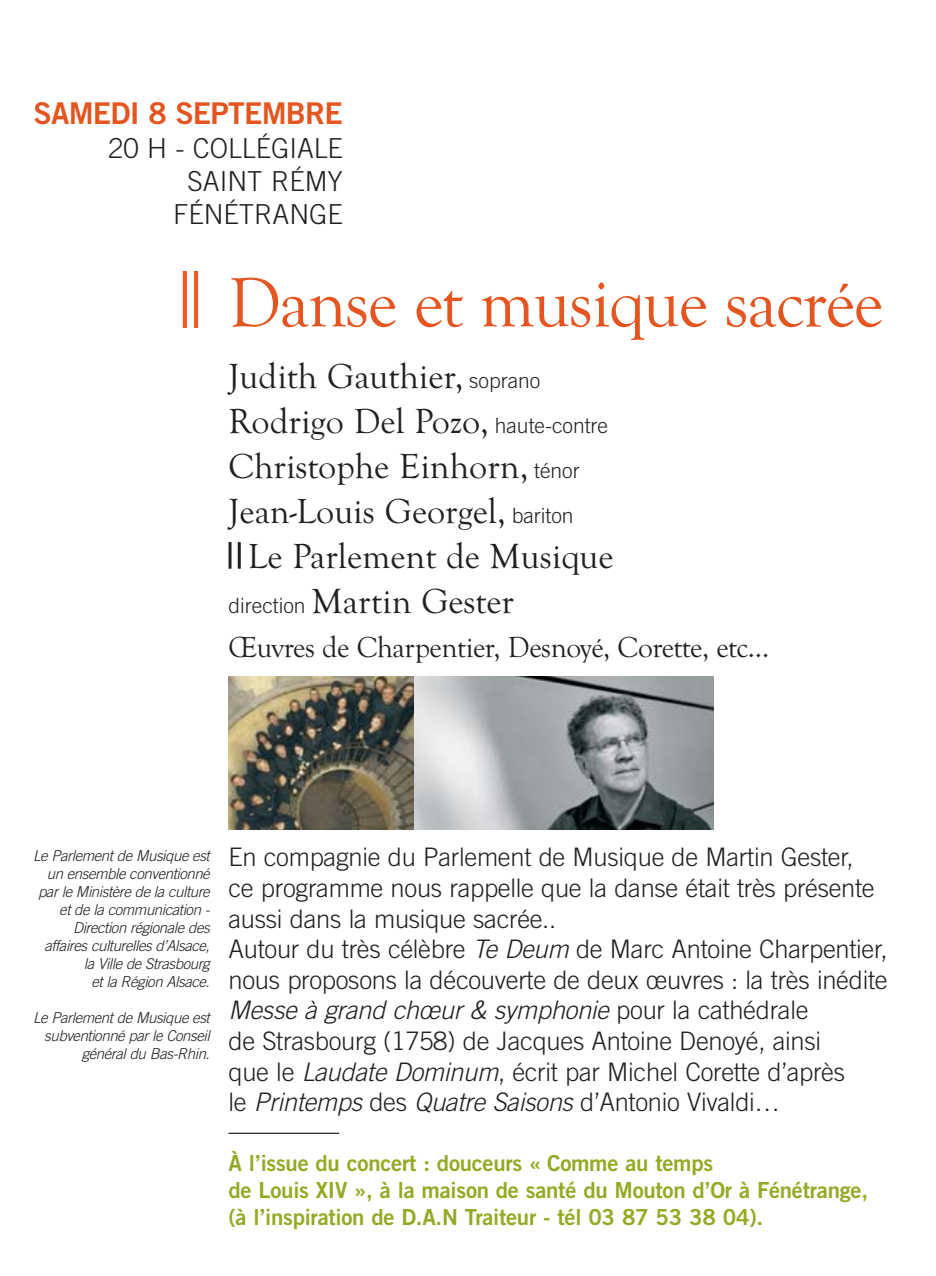
<style>
.page{position:relative;width:936px;height:1276px;background:#fff}
.page>*{position:absolute;margin:0;border:0;box-sizing:border-box;transform-origin:0 0}
.t1{font:72px "Goudy Old Style T";letter-spacing:-.02em;color:#e45520}
.t2{font:36px "Goudy Old Style T";color:#231f20}
.t3{font:30px "Goudy Old Style T";letter-spacing:-.015em;color:#231f20}
.t4{font:30px "Trade Gothic Bold Two";letter-spacing:-.025em;color:#e45520}
.t5{font:300 27.6px/33px "Trade Gothic";color:#231f20;text-align:right}
.t6{font:300 25.5px/30.6px "Trade Gothic";letter-spacing:-.01em;color:#231f20}
.t7{font:22.2px/26.7px "Trade Gothic Bold Two";letter-spacing:-.01em;color:#94a924}
.t8{font:italic 300 15px/18px "Trade Gothic";color:#231f20;text-align:right}
.s1{font-family:"Trade Gothic";font-weight:300;font-size:21px}
.s2{font-style:italic}
</style>
<div class="page">
<img style="left:228px;top:676px;width:186px;height:153px">
<img style="left:414px;top:676px;width:299px;height:153px">
<hr style="left:228px;top:1132px;width:111px;height:2px;background:#231f20">
<svg style="left:183px;top:271px;width:16px;height:56px"></svg>
<hr style="left:238px;top:542px;width:3px;height:27px;background:#231f20">
<hr style="left:228px;top:542px;width:3px;height:27px;background:#231f20">
<p class="t4" style="left:33px;top:102px;width:311px">SAMEDI 8 SEPTEMBRE</p>
<p class="t5" style="left:108px;top:134px;width:236px">20 H - COLLÉGIALE<br>SAINT RÉMY<br>FÉNÉTRANGE</p>
<h1 class="t1" style="left:228px;top:274px;width:656px">Danse et musique sacrée</h1>
<h2 class="t2" style="left:228px;top:362px;width:313px">Judith Gauthier, <span class="s1">soprano</span></h2>
<h2 class="t2" style="left:228px;top:407px;width:381px">Rodrigo Del Pozo, <span class="s1">haute-contre</span></h2>
<h2 class="t2" style="left:228px;top:452px;width:352px">Christophe Einhorn, <span class="s1">ténor</span></h2>
<h2 class="t2" style="left:228px;top:497px;width:346px">Jean-Louis Georgel, <span class="s1">bariton</span></h2>
<h2 class="t2" style="left:248px;top:542px;width:367px">Le Parlement de Musique</h2>
<h2 class="t2" style="left:228px;top:587px;width:287px"><span class="s1">direction</span> Martin Gester</h2>
<p class="t3" style="left:228px;top:635px;width:542px">Œuvres de Charpentier, Desnoyé, Corette, etc…</p>
<p class="t8" style="left:33px;top:847px;width:181px">Le Parlementde Musique est un ensemble conventionné parle Ministère de la culture etde la communication -<br>Direction régionale des affairesculturellesd’Alsace, la Ville de Strasbourg<br>etla Région Alsace.</p>
<p class="t8" style="left:33px;top:1009px;width:181px">Le Parlementde Musique est subventionné parle Conseil généraldu Bas-Rhin.</p>
<p class="t6" style="left:228px;top:844px;width:660px">En compagnie du Parlement de Musique de Martin Gester,<br>ce programme nous rappelle que la danse était très présente aussi dans la musique sacrée..<br>Autour du très célèbre <span class="s2">Te Deum</span>de Marc Antoine Charpentier, nous proposons la découverte de deux œuvres : la très inédite <span class="s2">Messe à grand chœur &amp; symphonie</span> p o u r l a c a t h é d ra l e<br>de Strasbourg (1758) de Jacques Antoine Denoyé, ainsi<br>que le <span class="s2">Laudate Dominum</span>, écrit par Michel Corette d’après<br>le <span class="s2">Printemps</span>des <span class="s2">Quatre Saisons</span>d’Antonio Vivaldi…</p>
<p class="t7" style="left:228px;top:1152px;width:641px">À l’issue du concert : douceurs « Comme au temps<br>de Louis XIV », à la maison de santé du Mouton d’Or à Fénétrange, (à l’inspiration de D.A.N Traiteur - tél 03 87 53 38 04).</p>
</div>
